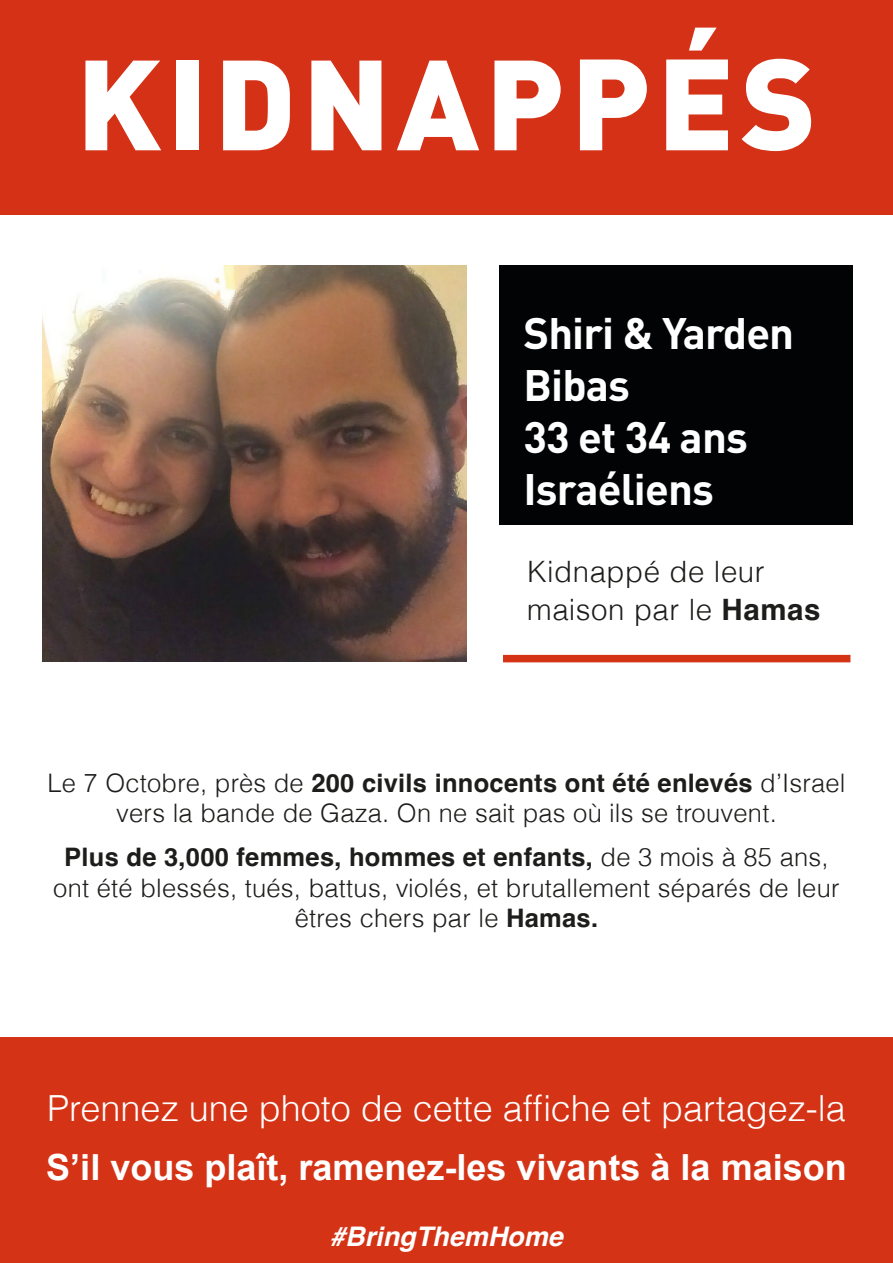
<style>
.page{position:relative;width:893px;height:1263px;background:#fff}
.page>*{position:absolute;margin:0;border:0;box-sizing:border-box;transform-origin:0 0}
.t1{font:126px "DIN Black Alternate";letter-spacing:.05em;color:#fff}
.t2{font:900 122.7px "Arial";color:#fff}
.t3{font:700 43.5px/52.2px "DIN";letter-spacing:-.02em;color:#fff}
.t4{font:700 40.5px "DIN";letter-spacing:-.02em;color:#fff}
.t5{font:700 39px/46.8px "Arial";color:#fff}
.t6{font:300 36px "Helvetica";color:#fff}
.t7{font:700 36px "Arial";color:#fff}
.t8{font:300 29.4px/38px "Helvetica";letter-spacing:.02em;color:#1d1d1b}
.t9{font:italic 700 27px "Helvetica";color:#fff}
.t10{font:300 25.5px/30.6px "Helvetica";letter-spacing:.01em;color:#1d1d1b;text-align:center}
.s1{font-size:127.5px}
.s2{font-weight:700}
</style>
<div class="page">
<div style="left:0;top:1037px;width:893px;height:226px;background:#d53316"></div>
<div style="left:503px;top:655px;width:347px;height:7px;background:#d53316"></div>
<img style="left:43px;top:266px;width:423px;height:395px">
<div style="left:0;top:0;width:893px;height:214px;background:#d53116"></div>
<div style="left:500px;top:266px;width:353px;height:259px;background:#020304"></div>
<h1 class="t1" style="left:76px;top:20px;width:742px">KIDNAP<span class="s1">PƒS</span></h1>
<h2 class="t2" style="left:92px;top:18px;width:709px">KIDNAPPÈ</h2>
<h3 class="t3" style="left:524px;top:305px;width:272px">Shiri &amp; Yarden<br>Bibas<br>33 et 34 ans<br>Israéliens</h3>
<h3 class="t4" style="left:528px;top:315px;width:116px">33 ans</h3>
<h3 class="t5" style="left:527px;top:325px;width:231px">33-years-old</h3>
<h3 class="t4" style="left:528px;top:411px;width:116px">34 ans</h3>
<h3 class="t5" style="left:527px;top:419px;width:231px">34-years-old<br>Israeli</h3>
<h3 class="t4" style="left:528px;top:463px;width:179px">Israéliens</h3>
<p class="t8" style="left:527px;top:550px;width:295px">Kidnappé de leur maison par le <span class="s2">Hamas</span></p>
<p class="t10" style="left:47px;top:765px;width:800px">Le 7 Octobre, près de <span class="s2">200 civils innocents ont été enlevés</span> d’Israel vers la bande de Gaza. On ne sait pas où ils se trouvent.</p>
<p class="t10" style="left:53px;top:840px;width:788px"><span class="s2">Plus de 3,000 femmes, hommes et enfants,</span> de 3 mois à 85 ans, ont été blessés, tués, battus, violés, et brutallement séparés de leur êtres chers par le <span class="s2">Hamas.</span></p>
<h3 class="t6" style="left:47px;top:1077px;width:800px">Prennez une photo de cette affiche et partagez-la</h3>
<h3 class="t7" style="left:46px;top:1144px;width:802px">S’il vous plaît, ramenez-les vivants à la maison</h3>
<p class="t9" style="left:330px;top:1220px;width:234px">#BringThemHome</p>
</div>
